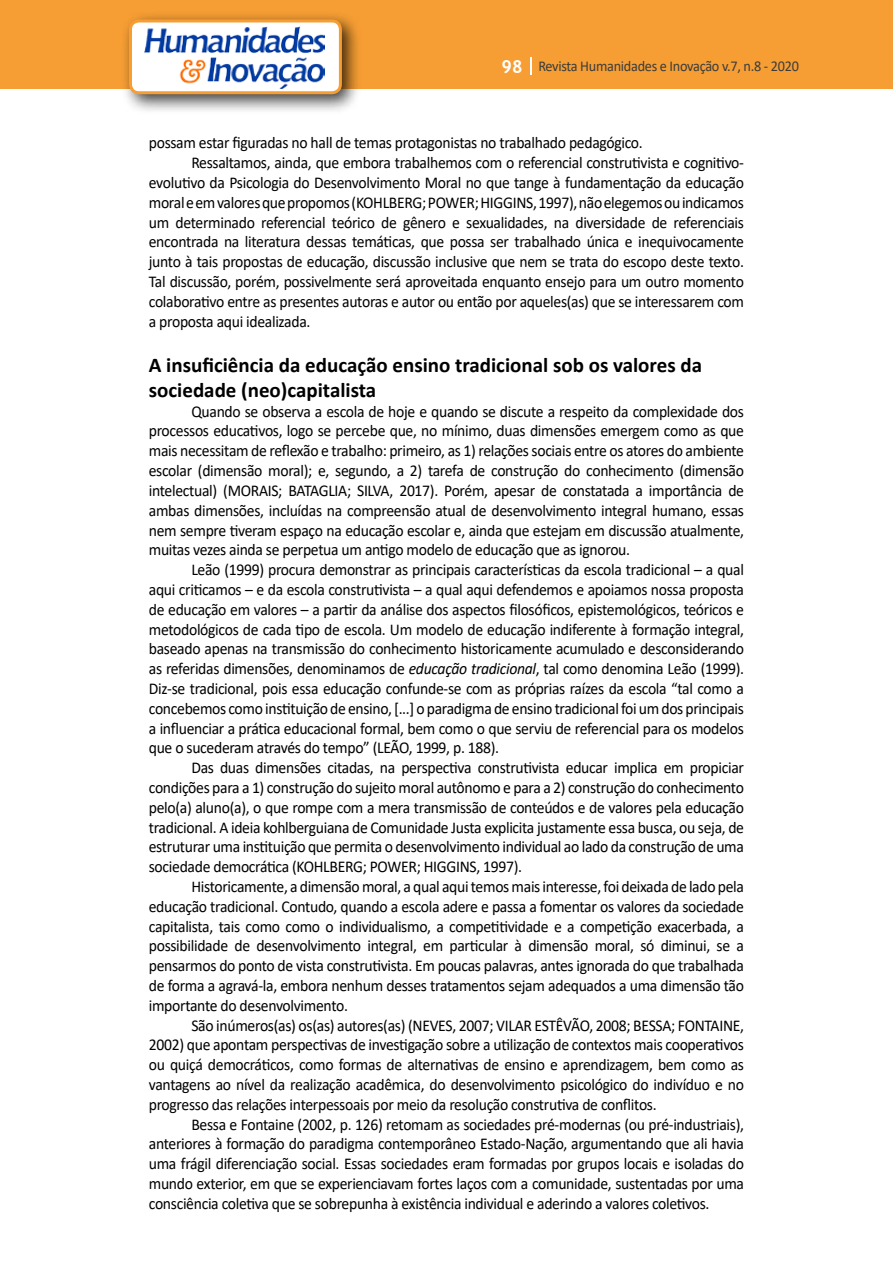
<style>
.page{position:relative;width:893px;height:1263px;background:#fff}
.page>*{position:absolute;margin:0;border:0;box-sizing:border-box;transform-origin:0 0}
.t1{font:700 21px/25.2px "Calibri";color:#000}
.t2{font:16.5px/19.8px "Calibri";letter-spacing:-.02em;color:#000;text-align:justify;scale:.95 1}
.t3{font:15px "Calibri";letter-spacing:-.02em;color:#3c3c3b;scale:.95 1}
.s1{font-family:"Trebuchet MS";font-weight:700;font-size:18px;color:#fff}
.s2{font-style:italic}
</style>
<div class="page">
<div style="left:0;top:0;width:893px;height:88px;background:#f69e34"></div>
<svg style="left:530px;top:57px;width:2px;height:18px"></svg>
<div style="left:121px;top:11px;width:241px;height:103px;background:#000;opacity:.75"></div>
<div style="left:130px;top:21px;width:210px;height:72px;background:#fff;border-radius:9px"></div>
<img style="left:144px;top:27px;width:181px;height:62px">
<div style="left:129px;top:19px;width:213px;height:75px;border:3px solid #f69e34;border-radius:9px"></div>
<p class="t3" style="left:501px;top:56px;width:315px"><span class="s1">98</span> Revista Humanidades e Inovação v.7, n.8 - 2020</p>
<p class="t2" style="left:149px;top:133px;width:521px">possam estar figuradas no hall de temas protagonistas no trabalhado pedagógico.</p>
<p class="t2" style="left:191px;top:152px;width:583px">Ressaltamos, ainda, que embora trabalhemos com o referencial construtivista e cognitivo-</p>
<p class="t2" style="left:149px;top:172px;width:628px">evolutivo da Psicologia do Desenvolvimento Moral no que tange à fundamentação da educação</p>
<p class="t2" style="left:149px;top:192px;width:628px">moral e em valores que propomos (KOHLBERG; POWER; HIGGINS, 1997), não elegemos ou indicamos</p>
<p class="t2" style="left:149px;top:212px;width:628px">um determinado referencial teórico de gênero e sexualidades, na diversidade de referenciais</p>
<p class="t2" style="left:149px;top:232px;width:628px">encontrada na literatura dessas temáticas, que possa ser trabalhado única e inequivocamente</p>
<p class="t2" style="left:149px;top:251px;width:628px">junto à tais propostas de educação, discussão inclusive que nem se trata do escopo deste texto.</p>
<p class="t2" style="left:149px;top:271px;width:628px">Tal discussão, porém, possivelmente será aproveitada enquanto ensejo para um outro momento</p>
<p class="t2" style="left:149px;top:291px;width:628px">colaborativo entre as presentes autoras e autor ou então por aqueles(as) que se interessarem com</p>
<p class="t2" style="left:149px;top:311px;width:172px">a proposta aqui idealizada.</p>
<p class="t1" style="left:149px;top:352px;width:555px">A insuficiência da educação ensino tradicional sob os valores da sociedade (neo)capitalista</p>
<p class="t2" style="left:149px;top:401px;width:628px;text-indent:43px">Quando se observa a escola de hoje e quando se discute a respeito da complexidade dos processos educativos, logo se percebe que, no mínimo, duas dimensões emergem como as que mais necessitam de reflexão e trabalho: primeiro, as 1) relações sociais entre os atores do ambiente escolar (dimensão moral); e, segundo, a 2) tarefa de construção do conhecimento (dimensão intelectual) (MORAIS; BATAGLIA; SILVA, 2017). Porém, apesar de constatada a importância de ambas dimensões, incluídas na compreensão atual de desenvolvimento integral humano, essas nem sempre tiveram espaço na educação escolar e, ainda que estejam em discussão atualmente, muitas vezes ainda se perpetua um antigo modelo de educação que as ignorou.</p>
<p class="t2" style="left:149px;top:559px;width:628px;text-indent:43px">Leão (1999) procura demonstrar as principais características da escola tradicional – a qual aqui criticamos – e da escola construtivista – a qual aqui defendemos e apoiamos nossa proposta de educação em valores – a partir da análise dos aspectos filosóficos, epistemológicos, teóricos e metodológicos de cada tipo de escola. Um modelo de educação indiferente à formação integral, baseado apenas na transmissão do conhecimento historicamente acumulado e desconsiderando as referidas dimensões, denominamos de <span class="s2">educação tradicional</span>, tal como denomina Leão (1999).<br>Diz-se tradicional, pois essa educação confunde-se com as próprias raízes da escola “tal como a concebemos como instituição de ensino, [...] o paradigma de ensino tradicional foi um dos principais a influenciar a prática educacional formal, bem como o que serviu de referencial para os modelos que o sucederam através do tempo” (LEÃO, 1999, p. 188).</p>
<p class="t2" style="left:149px;top:757px;width:628px;text-indent:43px">Das duas dimensões citadas, na perspectiva construtivista educar implica em propiciar condições para a 1) construção do sujeito moral autônomo e para a 2) construção do conhecimento pelo(a) aluno(a), o que rompe com a mera transmissão de conteúdos e de valores pela educação tradicional. A ideia kohlberguiana de Comunidade Justa explicita justamente essa busca, ou seja, de estruturar uma instituição que permita o desenvolvimento individual ao lado da construção de uma sociedade democrática (KOHLBERG; POWER; HIGGINS, 1997).</p>
<p class="t2" style="left:149px;top:876px;width:628px;text-indent:43px">Historicamente, a dimensão moral, a qual aqui temos mais interesse, foi deixada de lado pela educação tradicional. Contudo, quando a escola adere e passa a fomentar os valores da sociedade capitalista, tais como como o individualismo, a competitividade e a competição exacerbada, a possibilidade de desenvolvimento integral, em particular à dimensão moral, só diminui, se a pensarmos do ponto de vista construtivista. Em poucas palavras, antes ignorada do que trabalhada de forma a agravá-la, embora nenhum desses tratamentos sejam adequados a uma dimensão tão importante do desenvolvimento.</p>
<p class="t2" style="left:149px;top:1015px;width:628px;text-indent:43px">São inúmeros(as) os(as) autores(as) (NEVES, 2007; VILAR ESTÊVÃO, 2008; BESSA; FONTAINE, 2002) que apontam perspectivas de investigação sobre a utilização de contextos mais cooperativos ou quiçá democráticos, como formas de alternativas de ensino e aprendizagem, bem como as vantagens ao nível da realização acadêmica, do desenvolvimento psicológico do indivíduo e no progresso das relações interpessoais por meio da resolução construtiva de conflitos.</p>
<p class="t2" style="left:149px;top:1114px;width:628px;text-indent:43px">Bessa e Fontaine (2002, p. 126) retomam as sociedades pré-modernas (ou pré-industriais), anteriores à formação do paradigma contemporâneo Estado-Nação, argumentando que ali havia uma frágil diferenciação social. Essas sociedades eram formadas por grupos locais e isoladas do mundo exterior, em que se experienciavam fortes laços com a comunidade, sustentadas por uma consciência coletiva que se sobrepunha à existência individual e aderindo a valores coletivos.</p>
</div>
